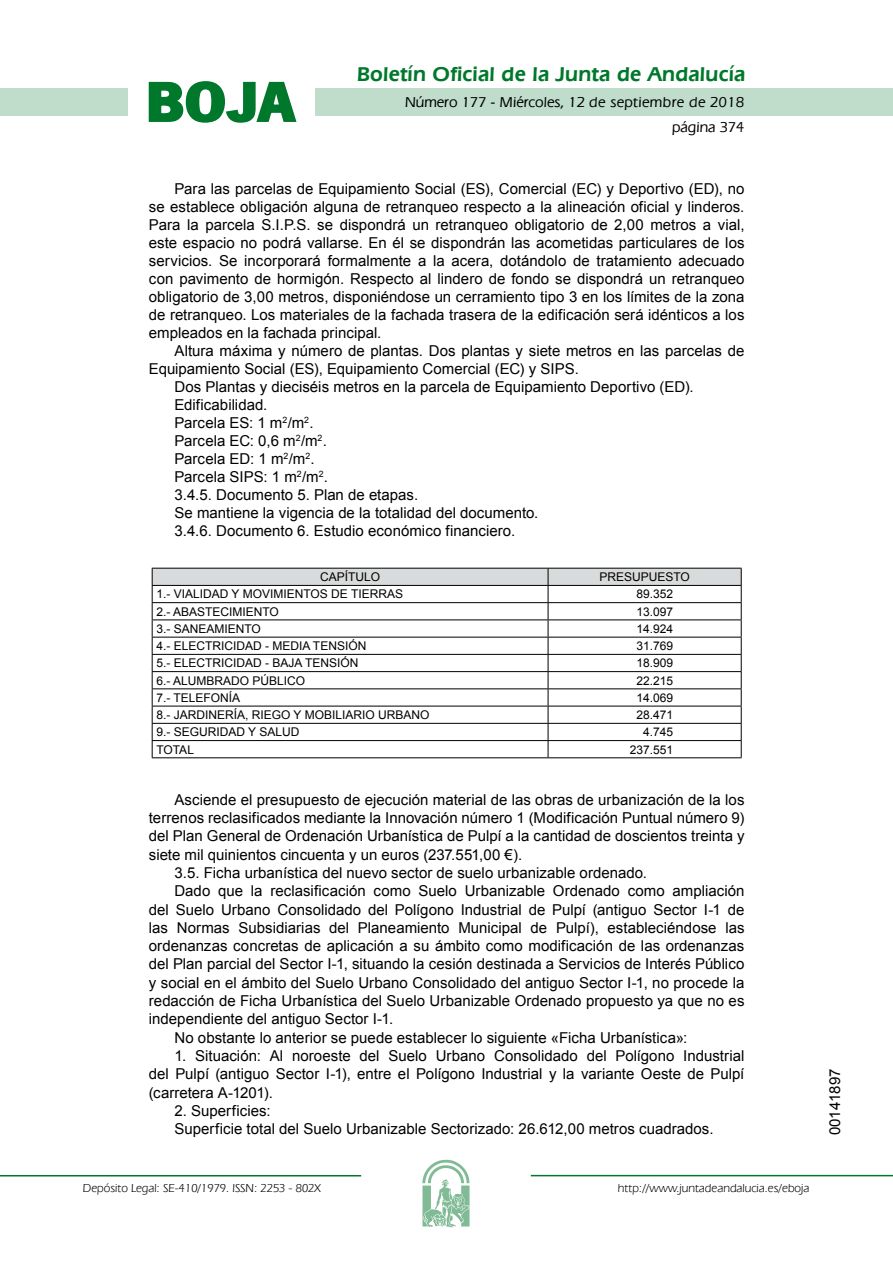
<style>
.page{position:relative;width:893px;height:1263px;background:#fff}
.page>*{position:absolute;margin:0;border:0;box-sizing:border-box;transform-origin:0 0}
.t1{font:700 57.75px "News Got T";color:#00782c;scale:1.14 1}
.t2{font:600 21px "Eras IT Cby BT";letter-spacing:.01em;color:#00782c}
.t3{font:15px/18px "Arial";color:#000;text-align:justify}
.t4{font:500 15px/24.5px "Eras IT Cby BT";color:#000;text-align:right}
.t5{font:12px "Arial";color:#000}
.t6{font:12px "Eras IT Cby BT";color:#000}
</style>
<div class="page">
<div style="left:315px;top:88px;width:577px;height:28px;background:#bfddca"></div>
<div style="left:0;top:88px;width:128px;height:28px;background:#bfddca"></div>
<hr style="left:0;top:1175px;width:361px;height:2px;background:#00782c">
<svg style="left:422px;top:1159px;width:47px;height:68px"></svg>
<hr style="left:531px;top:1175px;width:361px;height:1px;background:#00782c">
<svg style="left:148px;top:81px;width:149px;height:42px"></svg>
<svg style="left:152px;top:568px;width:589px;height:189px"></svg>
<hr style="left:152px;top:757px;width:396px;height:1px;background:#000">
<hr style="left:548px;top:757px;width:193px;height:1px;background:#000">
<h1 class="t1" style="left:145px;top:68px;width:133px">BOJA</h1>
<h2 class="t2" style="left:357px;top:62px;width:390px">Boletín Oficial de la Junta de Andalucía</h2>
<p class="t4" style="left:405px;top:90px;width:341px">Número 177 - Miércoles, 12 de septiembre de 2018 página 374</p>
<p class="t3" style="left:149px;top:180px;width:597px;text-indent:26px">Para las parcelas de Equipamiento Social (ES), Comercial (EC) y Deportivo (ED), no se establece obligación alguna de retranqueo respecto a la alineación oficial y linderos.<br>Para la parcela S.I.P.S. se dispondrá un retranqueo obligatorio de 2,00 metros a vial, este espacio no podrá vallarse. En él se dispondrán las acometidas particulares de los servicios. Se incorporará formalmente a la acera, dotándolo de tratamiento adecuado con pavimento de hormigón. Respecto al lindero de fondo se dispondrá un retranqueo obligatorio de 3,00 metros, disponiéndose un cerramiento tipo 3 en los límites de la zona de retranqueo. Los materiales de la fachada trasera de la edificación será idénticos a los empleados en la fachada principal.</p>
<p class="t3" style="left:174px;top:342px;width:571px">Altura máxima y número de plantas. Dos plantas y siete metros en las parcelas de</p>
<p class="t3" style="left:149px;top:360px;width:431px">Equipamiento Social (ES), Equipamiento Comercial (EC) y SIPS.</p>
<p class="t3" style="left:174px;top:378px;width:520px">Dos Plantas y dieciséis metros en la parcela de Equipamiento Deportivo (ED).</p>
<p class="t3" style="left:174px;top:396px;width:94px">Edificabilidad.</p>
<p class="t3" style="left:174px;top:414px;width:141px">Parcela ES: 1 m<sup>2</sup>/m<sup>2</sup>.</p>
<p class="t3" style="left:174px;top:432px;width:154px">Parcela EC: 0,6 m<sup>2</sup>/m<sup>2</sup>.</p>
<p class="t3" style="left:174px;top:450px;width:142px">Parcela ED: 1 m<sup>2</sup>/m<sup>2</sup>.</p>
<p class="t3" style="left:174px;top:468px;width:155px">Parcela SIPS: 1 m<sup>2</sup>/m<sup>2</sup>.</p>
<p class="t3" style="left:174px;top:486px;width:245px">3.4.5. Documento 5. Plan de etapas.</p>
<p class="t3" style="left:174px;top:504px;width:365px">Se mantiene la vigencia de la totalidad del documento.</p>
<p class="t3" style="left:174px;top:522px;width:342px">3.4.6. Documento 6. Estudio económico financiero.</p>
<p class="t5" style="left:320px;top:569px;width:62px">CAPÍTULO</p>
<p class="t5" style="left:599px;top:569px;width:92px">PRESUPUESTO</p>
<p class="t5" style="left:156px;top:586px;width:248px">1.- VIALIDAD Y MOVIMIENTOS DE TIERRAS</p>
<p class="t5" style="left:636px;top:586px;width:38px">89.352</p>
<p class="t5" style="left:156px;top:604px;width:124px">2.- ABASTECIMIENTO</p>
<p class="t5" style="left:636px;top:604px;width:38px">13.097</p>
<p class="t5" style="left:156px;top:621px;width:106px">3.- SANEAMIENTO</p>
<p class="t5" style="left:636px;top:621px;width:38px">14.924</p>
<p class="t5" style="left:156px;top:638px;width:211px">4.- ELECTRICIDAD - MEDIA TENSIÓN</p>
<p class="t5" style="left:636px;top:638px;width:38px">31.769</p>
<p class="t5" style="left:156px;top:655px;width:203px">5.- ELECTRICIDAD - BAJA TENSIÓN</p>
<p class="t5" style="left:636px;top:655px;width:38px">18.909</p>
<p class="t5" style="left:156px;top:673px;width:150px">6.- ALUMBRADO PÚBLICO</p>
<p class="t5" style="left:636px;top:673px;width:38px">22.215</p>
<p class="t5" style="left:156px;top:690px;width:85px">7.- TELEFONÍA</p>
<p class="t5" style="left:636px;top:690px;width:38px">14.069</p>
<p class="t5" style="left:156px;top:707px;width:274px">8.- JARDINERÍA, RIEGO Y MOBILIARIO URBANO</p>
<p class="t5" style="left:636px;top:707px;width:38px">28.471</p>
<p class="t5" style="left:156px;top:724px;width:144px">9.- SEGURIDAD Y SALUD</p>
<p class="t5" style="left:643px;top:724px;width:32px">4.745</p>
<p class="t5" style="left:156px;top:741px;width:39px">TOTAL</p>
<p class="t5" style="left:629px;top:741px;width:45px">237.551</p>
<p class="t3" style="left:174px;top:791px;width:571px">Asciende el presupuesto de ejecución material de las obras de urbanización de la los</p>
<p class="t3" style="left:149px;top:809px;width:597px">terrenos reclasificados mediante la Innovación número 1 (Modificación Puntual número 9)</p>
<p class="t3" style="left:149px;top:827px;width:597px">del Plan General de Ordenación Urbanística de Pulpí a la cantidad de doscientos treinta y</p>
<p class="t3" style="left:149px;top:846px;width:375px">siete mil quinientos cincuenta y un euros (237.551,00 €).</p>
<p class="t3" style="left:174px;top:864px;width:474px">3.5. Ficha urbanística del nuevo sector de suelo urbanizable ordenado.</p>
<p class="t3" style="left:174px;top:882px;width:571px">Dado que la reclasificación como Suelo Urbanizable Ordenado como ampliación</p>
<p class="t3" style="left:149px;top:900px;width:597px">del Suelo Urbano Consolidado del Polígono Industrial de Pulpí (antiguo Sector I-1 de</p>
<p class="t3" style="left:149px;top:919px;width:597px">las Normas Subsidiarias del Planeamiento Municipal de Pulpí), estableciéndose las</p>
<p class="t3" style="left:149px;top:937px;width:597px">ordenanzas concretas de aplicación a su ámbito como modificación de las ordenanzas</p>
<p class="t3" style="left:149px;top:955px;width:597px">del Plan parcial del Sector I-1, situando la cesión destinada a Servicios de Interés Público</p>
<p class="t3" style="left:149px;top:974px;width:597px">y social en el ámbito del Suelo Urbano Consolidado del antiguo Sector I-1, no procede la</p>
<p class="t3" style="left:149px;top:992px;width:597px">redacción de Ficha Urbanística del Suelo Urbanizable Ordenado propuesto ya que no es</p>
<p class="t3" style="left:149px;top:1010px;width:246px">independiente del antiguo Sector I-1.</p>
<p class="t3" style="left:174px;top:1029px;width:514px">No obstante lo anterior se puede establecer lo siguiente «Ficha Urbanística»:</p>
<p class="t3" style="left:149px;top:1047px;width:597px;text-indent:26px">1. Situación: Al noroeste del Suelo Urbano Consolidado del Polígono Industrial del Pulpí (antiguo Sector I-1), entre el Polígono Industrial y la variante Oeste de Pulpí (carretera A-1201).</p>
<p class="t3" style="left:174px;top:1102px;width:540px">2. Superficies:<br>Superficie total del Suelo Urbanizable Sectorizado: 26.612,00 metros cuadrados.</p>
<p class="t6" style="left:83px;top:1181px;width:239px">Depósito Legal: SE-410/1979. ISSN: 2253 - 802X</p>
<p class="t6" style="left:618px;top:1181px;width:193px">http://www.juntadeandalucia.es/eboja</p>
<p class="t3" style="left:826px;top:1135px;width:68px;rotate:-90deg">00141897</p>
</div>
